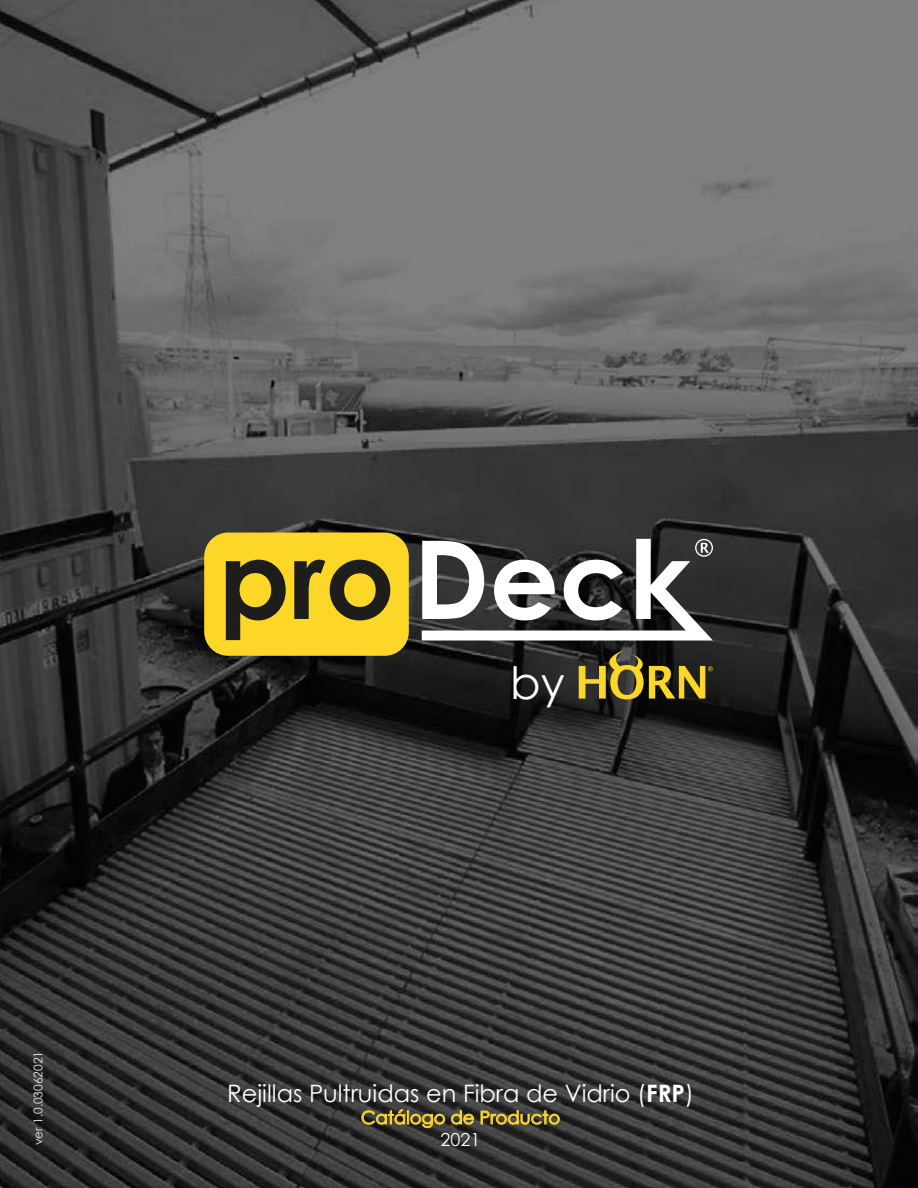
<style>
.page{position:relative;width:918px;height:1188px;background:#fff}
.page>*{position:absolute;margin:0;border:0;box-sizing:border-box;transform-origin:0 0}
.t1{font:44.7px "Century Gothic";color:#fff}
.t2{font:24px "Century Gothic";color:#fff}
.t3{font:18px "Century Gothic";color:#f0ce34}
.t4{font:18px "Century Gothic";color:#fff}
.t5{font:12px "Century Gothic";color:#ededed}
.s1{font-weight:700}
</style>
<div class="page">
<img style="left:0;top:0;width:918px;height:1188px">
<svg style="left:361px;top:1109px;width:84px;height:20px"></svg>
<svg style="left:451px;top:1110px;width:23px;height:15px"></svg>
<svg style="left:480px;top:1110px;width:80px;height:15px"></svg>
<svg style="left:579px;top:650px;width:134px;height:49px"></svg>
<div style="left:204px;top:533px;width:205px;height:123px;background:#fcd728;border-radius:24px"></div>
<svg style="left:226px;top:560px;width:60px;height:80px"></svg>
<svg style="left:294px;top:560px;width:96px;height:60px"></svg>
<svg style="left:422px;top:539px;width:291px;height:102px"></svg>
<p class="t5" style="left:30px;top:1145px;width:96px;rotate:-90deg">ver 1.0.03062021</p>
<h1 class="t1" style="left:510px;top:651px;width:56px">by</h1>
<p class="t2" style="left:227px;top:1077px;width:468px">Rejillas Pultruidas en Fibra de Vidrio (<span class="s1">FRP</span>)</p>
<p class="t3" style="left:361px;top:1105px;width:201px">Catálogo de Producto</p>
<p class="t4" style="left:441px;top:1126px;width:41px">2021</p>
</div>
